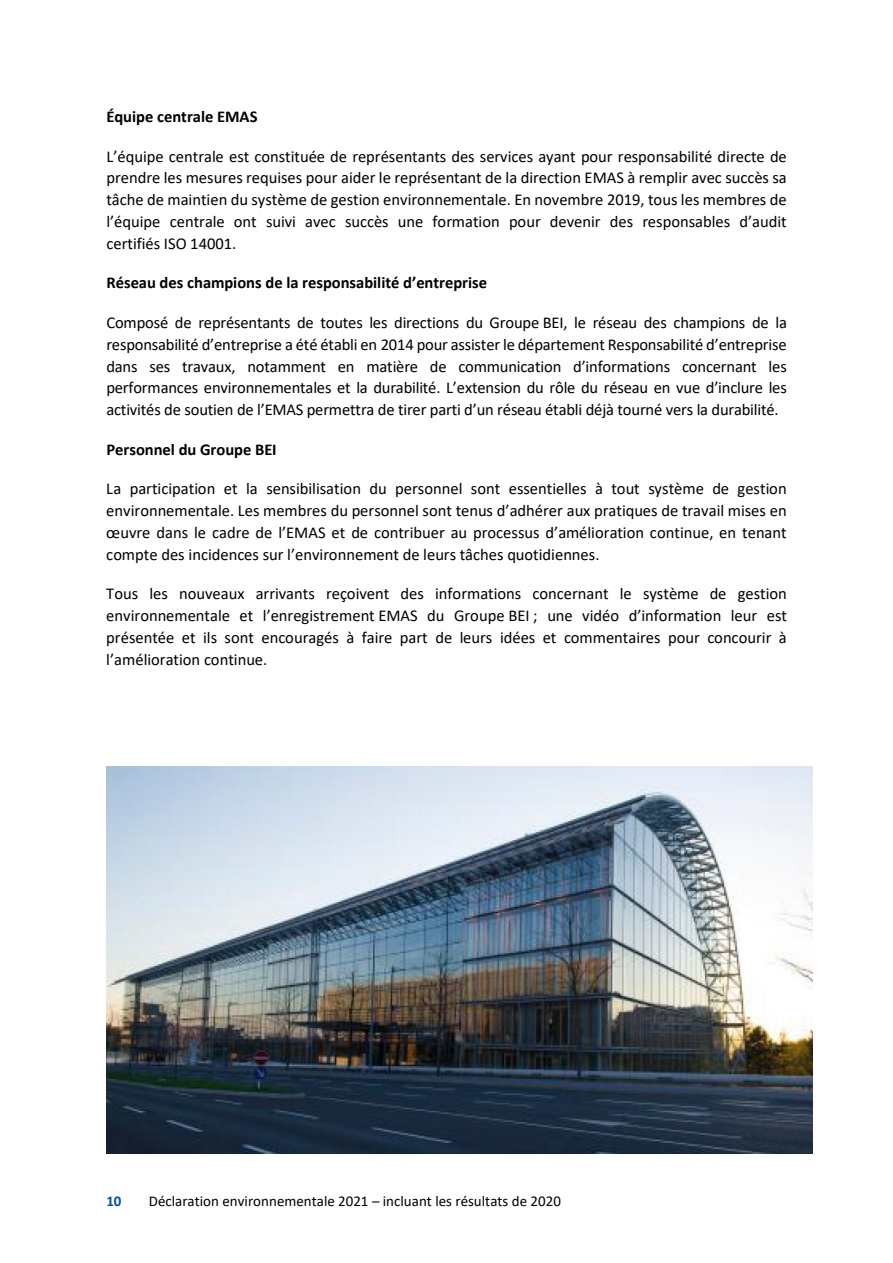
<style>
.page{position:relative;width:893px;height:1263px;background:#fff}
.page>*{position:absolute;margin:0;border:0;box-sizing:border-box;transform-origin:0 0}
.t1{font:16.5px/21.8px "Calibri";letter-spacing:-.005em;color:#000;text-align:justify}
.t2{font:700 16.5px "Calibri";letter-spacing:-.005em;color:#000}
.t3{font:15px "Calibri";color:#000}
.t4{font:700 15px "Calibri";color:#00529f}
</style>
<div class="page">
<img style="left:106px;top:766px;width:706px;height:387px">
<p class="t2" style="left:106px;top:105px;width:153px">Équipe centrale EMAS</p>
<p class="t1" style="left:106px;top:145px;width:682px">L’équipe centrale est constituée de représentants des services ayant pour responsabilité directe de prendre les mesures requises pour aider le représentant de la direction EMAS à remplir avec succès sa tâche de maintien du système de gestion environnementale. En novembre 2019, tous les membres de l’équipe centrale ont suivi avec succès une formation pour devenir des responsables d’audit certifiés ISO 14001.</p>
<p class="t2" style="left:106px;top:271px;width:382px">Réseau des champions de la responsabilité d’entreprise</p>
<p class="t1" style="left:106px;top:311px;width:682px">Composé de représentants de toutes les directions du Groupe BEI, le réseau des champions de la responsabilité d’entreprise a été établi en 2014 pour assister le département Responsabilité d’entreprise dans ses travaux, notamment en matière de communication d’informations concernant les performances environnementales et la durabilité. L’extension du rôle du réseau en vue d’inclure les activités de soutien de l’EMAS permettra de tirer parti d’un réseau établi déjà tourné vers la durabilité.</p>
<p class="t2" style="left:106px;top:438px;width:172px">Personnel du Groupe BEI</p>
<p class="t1" style="left:106px;top:478px;width:682px">La participation et la sensibilisation du personnel sont essentielles à tout système de gestion environnementale. Les membres du personnel sont tenus d’adhérer aux pratiques de travail mises en œuvre dans le cadre de l’EMAS et de contribuer au processus d’amélioration continue, en tenant compte des incidences sur l’environnement de leurs tâches quotidiennes.</p>
<p class="t1" style="left:106px;top:583px;width:682px">Tous les nouveaux arrivants reçoivent des informations concernant le système de gestion environnementale et l’enregistrement EMAS du Groupe BEI ; une vidéo d’information leur est présentée et ils sont encouragés à faire part de leurs idées et commentaires pour concourir à l’amélioration continue.</p>
<p class="t4" style="left:106px;top:1190px;width:17px">10</p>
<p class="t3" style="left:149px;top:1190px;width:414px">Déclaration environnementale 2021 – incluant les résultats de 2020</p>
</div>
